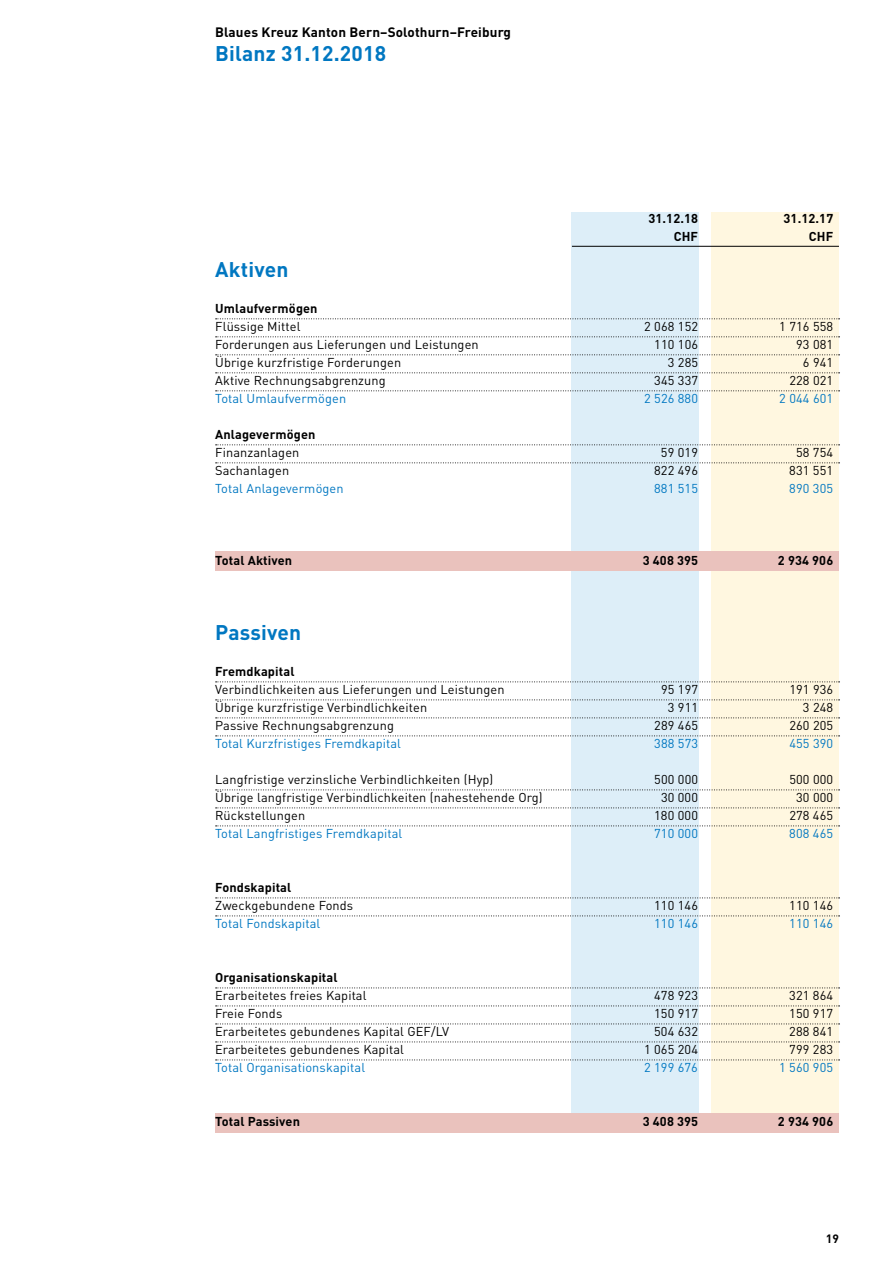
<style>
.page{position:relative;width:893px;height:1263px;background:#fff}
.page>*{position:absolute;margin:0;border:0;box-sizing:border-box;transform-origin:0 0}
.t1{font:700 21px "DIN";letter-spacing:.01em;color:#0077c1}
.t2{font:700 13.5px "DIN";letter-spacing:.01em;color:#000}
.t3{font:12.75px "DIN";letter-spacing:.01em;color:#000}
.t4{font:12.75px "DIN";letter-spacing:.01em;color:#0077c1}
.t5{font:700 12.75px "DIN";letter-spacing:.01em;color:#000}
.t6{font:700 12px "DIN";color:#000}
</style>
<div class="page">
<div style="left:571px;top:213px;width:128px;height:920px;background:#ddeef8"></div>
<div style="left:711px;top:213px;width:128px;height:920px;background:#fff7e0"></div>
<div style="left:215px;top:1113px;width:624px;height:20px;background:#eac2bd"></div>
<div style="left:215px;top:551px;width:624px;height:20px;background:#eac2bd"></div>
<hr style="left:572px;top:246px;width:267px;height:1px;background:#000">
<svg style="left:216px;top:318px;width:624px;height:1px"></svg>
<svg style="left:216px;top:336px;width:624px;height:1px"></svg>
<svg style="left:216px;top:354px;width:624px;height:1px"></svg>
<svg style="left:216px;top:372px;width:624px;height:1px"></svg>
<svg style="left:216px;top:390px;width:624px;height:1px"></svg>
<svg style="left:216px;top:444px;width:624px;height:1px"></svg>
<svg style="left:216px;top:462px;width:624px;height:1px"></svg>
<svg style="left:216px;top:681px;width:624px;height:1px"></svg>
<svg style="left:216px;top:699px;width:624px;height:1px"></svg>
<svg style="left:216px;top:717px;width:624px;height:1px"></svg>
<svg style="left:216px;top:735px;width:624px;height:1px"></svg>
<svg style="left:216px;top:789px;width:624px;height:1px"></svg>
<svg style="left:216px;top:807px;width:624px;height:1px"></svg>
<svg style="left:216px;top:825px;width:624px;height:1px"></svg>
<svg style="left:216px;top:897px;width:624px;height:1px"></svg>
<svg style="left:216px;top:915px;width:624px;height:1px"></svg>
<svg style="left:216px;top:987px;width:624px;height:1px"></svg>
<svg style="left:216px;top:1005px;width:624px;height:1px"></svg>
<svg style="left:216px;top:1023px;width:624px;height:1px"></svg>
<svg style="left:216px;top:1041px;width:624px;height:1px"></svg>
<svg style="left:216px;top:1059px;width:624px;height:1px"></svg>
<p class="t2" style="left:215px;top:23px;width:297px">Blaues Kreuz Kanton Bern–Solothurn–Freiburg</p>
<h1 class="t1" style="left:215px;top:39px;width:173px">Bilanz 31.12.2018</h1>
<p class="t5" style="left:648px;top:210px;width:51px">31.12.18</p>
<p class="t5" style="left:784px;top:210px;width:51px">31.12.17</p>
<p class="t5" style="left:674px;top:228px;width:26px">CHF</p>
<p class="t5" style="left:809px;top:228px;width:26px">CHF</p>
<h1 class="t1" style="left:215px;top:256px;width:75px">Aktiven</h1>
<p class="t5" style="left:215px;top:300px;width:104px">Umlaufvermögen</p>
<p class="t3" style="left:215px;top:319px;width:87px">Flüssige Mittel</p>
<p class="t3" style="left:644px;top:319px;width:55px">2 068 152</p>
<p class="t3" style="left:779px;top:319px;width:55px">1 716 558</p>
<p class="t3" style="left:215px;top:337px;width:265px">Forderungen aus Lieferungen und Leistungen</p>
<p class="t3" style="left:654px;top:337px;width:45px">110 106</p>
<p class="t3" style="left:796px;top:337px;width:39px">93 081</p>
<p class="t3" style="left:215px;top:355px;width:188px">Übrige kurzfristige Forderungen</p>
<p class="t3" style="left:668px;top:355px;width:32px">3 285</p>
<p class="t3" style="left:803px;top:355px;width:32px">6 941</p>
<p class="t3" style="left:215px;top:373px;width:172px">Aktive Rechnungsabgrenzung</p>
<p class="t3" style="left:654px;top:373px;width:45px">345 337</p>
<p class="t3" style="left:789px;top:373px;width:45px">228 021</p>
<p class="t4" style="left:215px;top:391px;width:133px">Total Umlaufvermögen</p>
<p class="t4" style="left:644px;top:391px;width:55px">2 526 880</p>
<p class="t4" style="left:779px;top:391px;width:55px">2 044 601</p>
<p class="t5" style="left:215px;top:426px;width:102px">Anlagevermögen</p>
<p class="t3" style="left:215px;top:445px;width:86px">Finanzanlagen</p>
<p class="t3" style="left:661px;top:445px;width:39px">59 019</p>
<p class="t3" style="left:796px;top:445px;width:39px">58 754</p>
<p class="t3" style="left:215px;top:463px;width:76px">Sachanlagen</p>
<p class="t3" style="left:654px;top:463px;width:45px">822 496</p>
<p class="t3" style="left:789px;top:463px;width:45px">831 551</p>
<p class="t4" style="left:215px;top:481px;width:130px">Total Anlagevermögen</p>
<p class="t4" style="left:654px;top:481px;width:45px">881 515</p>
<p class="t4" style="left:789px;top:481px;width:45px">890 305</p>
<p class="t5" style="left:215px;top:552px;width:78px">Total Aktiven</p>
<p class="t5" style="left:643px;top:552px;width:57px">3 408 395</p>
<p class="t5" style="left:778px;top:552px;width:57px">2 934 906</p>
<h1 class="t1" style="left:215px;top:619px;width:88px">Passiven</h1>
<p class="t5" style="left:215px;top:663px;width:81px">Fremdkapital</p>
<p class="t3" style="left:215px;top:682px;width:291px">Verbindlichkeiten aus Lieferungen und Leistungen</p>
<p class="t3" style="left:661px;top:682px;width:39px">95 197</p>
<p class="t3" style="left:789px;top:682px;width:45px">191 936</p>
<p class="t3" style="left:215px;top:700px;width:213px">Übrige kurzfristige Verbindlichkeiten</p>
<p class="t3" style="left:668px;top:700px;width:32px">3 911</p>
<p class="t3" style="left:803px;top:700px;width:32px">3 248</p>
<p class="t3" style="left:215px;top:718px;width:180px">Passive Rechnungsabgrenzung</p>
<p class="t3" style="left:654px;top:718px;width:45px">289 465</p>
<p class="t3" style="left:789px;top:718px;width:45px">260 205</p>
<p class="t4" style="left:215px;top:736px;width:187px">Total Kurzfristiges Fremdkapital</p>
<p class="t4" style="left:654px;top:736px;width:45px">388 573</p>
<p class="t4" style="left:789px;top:736px;width:45px">455 390</p>
<p class="t3" style="left:215px;top:772px;width:280px">Langfristige verzinsliche Verbindlichkeiten (Hyp)</p>
<p class="t3" style="left:654px;top:772px;width:45px">500 000</p>
<p class="t3" style="left:789px;top:772px;width:45px">500 000</p>
<p class="t3" style="left:215px;top:790px;width:329px">Übrige langfristige Verbindlichkeiten (nahestehende Org)</p>
<p class="t3" style="left:661px;top:790px;width:39px">30 000</p>
<p class="t3" style="left:796px;top:790px;width:39px">30 000</p>
<p class="t3" style="left:215px;top:808px;width:92px">Rückstellungen</p>
<p class="t3" style="left:654px;top:808px;width:45px">180 000</p>
<p class="t3" style="left:789px;top:808px;width:45px">278 465</p>
<p class="t4" style="left:215px;top:826px;width:189px">Total Langfristiges Fremdkapital</p>
<p class="t4" style="left:654px;top:826px;width:45px">710 000</p>
<p class="t4" style="left:789px;top:826px;width:45px">808 465</p>
<p class="t5" style="left:215px;top:879px;width:78px">Fondskapital</p>
<p class="t3" style="left:215px;top:898px;width:140px">Zweckgebundene Fonds</p>
<p class="t3" style="left:654px;top:898px;width:45px">110 146</p>
<p class="t3" style="left:789px;top:898px;width:45px">110 146</p>
<p class="t4" style="left:215px;top:916px;width:107px">Total Fondskapital</p>
<p class="t4" style="left:654px;top:916px;width:45px">110 146</p>
<p class="t4" style="left:789px;top:916px;width:45px">110 146</p>
<p class="t5" style="left:215px;top:969px;width:124px">Organisationskapital</p>
<p class="t3" style="left:215px;top:988px;width:153px">Erarbeitetes freies Kapital</p>
<p class="t3" style="left:654px;top:988px;width:45px">478 923</p>
<p class="t3" style="left:789px;top:988px;width:45px">321 864</p>
<p class="t3" style="left:215px;top:1006px;width:69px">Freie Fonds</p>
<p class="t3" style="left:654px;top:1006px;width:45px">150 917</p>
<p class="t3" style="left:789px;top:1006px;width:45px">150 917</p>
<p class="t3" style="left:215px;top:1024px;width:236px">Erarbeitetes gebundenes Kapital GEF/LV</p>
<p class="t3" style="left:654px;top:1024px;width:45px">504 632</p>
<p class="t3" style="left:789px;top:1024px;width:45px">288 841</p>
<p class="t3" style="left:215px;top:1042px;width:190px">Erarbeitetes gebundenes Kapital</p>
<p class="t3" style="left:644px;top:1042px;width:55px">1 065 204</p>
<p class="t3" style="left:789px;top:1042px;width:45px">799 283</p>
<p class="t4" style="left:215px;top:1060px;width:152px">Total Organisationskapital</p>
<p class="t4" style="left:644px;top:1060px;width:55px">2 199 676</p>
<p class="t4" style="left:779px;top:1060px;width:55px">1 560 905</p>
<p class="t5" style="left:215px;top:1113px;width:86px">Total Passiven</p>
<p class="t5" style="left:643px;top:1113px;width:57px">3 408 395</p>
<p class="t5" style="left:778px;top:1113px;width:57px">2 934 906</p>
<p class="t6" style="left:826px;top:1231px;width:15px">19</p>
</div>
